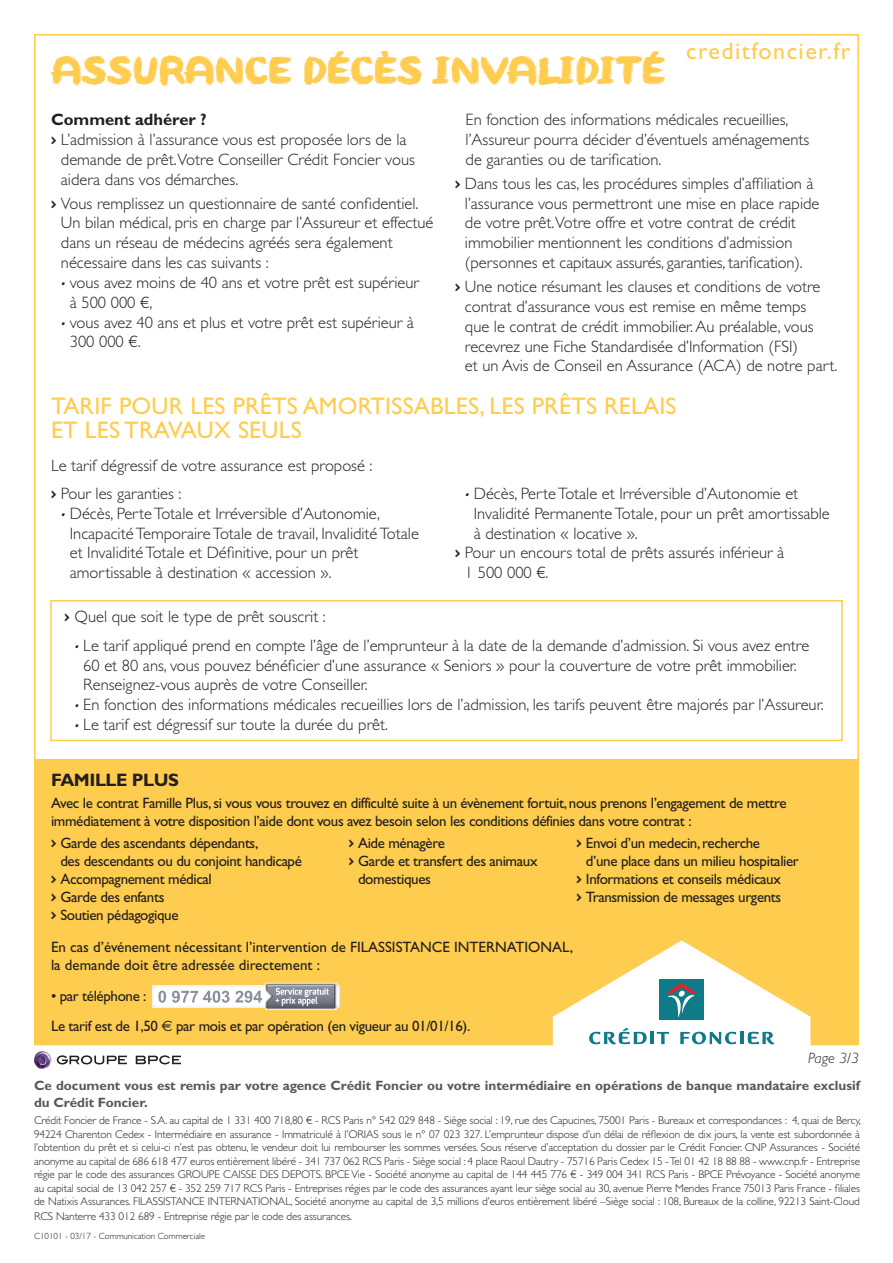
<style>
.page{position:relative;width:893px;height:1263px;background:#fff}
.page>*{position:absolute;margin:0;border:0;box-sizing:border-box;transform-origin:0 0}
.t1{font:45px "Credit Foncier Title";color:#fecc4e}
.t2{font:24px/24px "Gill Sans Std";letter-spacing:.01em;color:#fecc4e}
.t3{font:24px "Gill Sans Std";letter-spacing:.06em;color:#fecc4e}
.t4{font:700 18px "Gill Sans Std";letter-spacing:-.025em;color:#231f20}
.t5{font:300 16.5px/19.8px "Gill Sans Std";color:#231f20}
.t6{font:700 16.5px "Gill Sans Std";color:#231f20}
.t7{font:15px/18px "Gill Sans Std";letter-spacing:-.025em;color:#231f20}
.t8{font:15px/18px "Gill Sans Std";color:#231f20}
.t9{font:italic 300 15px "Gill Sans Std";color:#231f20}
.t10{font:700 13.5px/16.2px "Gill Sans Std";color:#57585a}
.t11{font:300 11.25px/13.6px "Gill Sans Std";letter-spacing:-.01em;color:#231f20;text-align:justify}
.t12{font:300 9px "Gill Sans Std";color:#231f20}
.s1{font-family:"Credit Foncier Title";font-weight:400}
.s2{font-family:"Credit Foncier Title";font-size:16.5px}
.s3{font-family:"Euro Sans"}
</style>
<div class="page">
<div style="left:34px;top:759px;width:825px;height:285px;background:#fecc4e"></div>
<div style="left:50px;top:600px;width:793px;height:141px;border:2px solid #fecc4e"></div>
<img style="left:33px;top:1051px;width:19px;height:18px">
<svg style="left:57px;top:1055px;width:70px;height:9px"></svg>
<svg style="left:136px;top:1055px;width:45px;height:9px"></svg>
<svg style="left:553px;top:940px;width:257px;height:105px"></svg>
<img style="left:152px;top:985px;width:188px;height:23px">
<svg style="left:158px;top:990px;width:8px;height:13px"></svg>
<img style="left:265px;top:983px;width:72px;height:27px">
<img style="left:334px;top:985px;width:3px;height:23px">
<svg style="left:172px;top:985px;width:162px;height:23px;background:#c3c5cb"></svg>
<h1 class="t1" style="left:51px;top:47px;width:616px">ASSURANCE DÉCÈS INVALIDITÉ</h1>
<h2 class="t3" style="left:686px;top:37px;width:166px">creditfoncier.fr</h2>
<p class="t6" style="left:51px;top:110px;width:157px">Comment adhérer ?</p>
<p class="t5" style="left:51px;top:130px;width:357px"><span class="s1">›</span> L’admission à l’assurance vous est proposée lors de la</p>
<p class="t5" style="left:61px;top:150px;width:355px">demande de prêt.Votre Conseiller Crédit Foncier vous</p>
<p class="t5" style="left:61px;top:169px;width:179px">aidera dans vos démarches.</p>
<p class="t5" style="left:61px;top:193px;width:374px;text-indent:-10px"><span class="s1">›</span> Vous remplissez un questionnaire de santé confidentiel.<br>Un bilan médical, pris en charge par l’Assureur et effectué dans un réseau de médecins agréés sera également nécessaire dans les cas suivants :</p>
<p class="t5" style="left:70px;top:273px;width:351px;text-indent:-8px"><span class="s1">•</span> vous avez moins de 40 ans et votre prêt est supérieur à 500 000 €,</p>
<p class="t5" style="left:70px;top:312px;width:346px;text-indent:-8px"><span class="s1">•</span> vous avez 40 ans et plus et votre prêt est supérieur à<br>300 000 €.</p>
<p class="t5" style="left:466px;top:110px;width:345px">En fonction des informations médicales recueillies, l’Assureur pourra décider d’éventuels aménagements de garanties ou de tarification.</p>
<p class="t5" style="left:465px;top:174px;width:356px;text-indent:-10px"><span class="s1">›</span> Dans tous les cas, les procédures simples d’affiliation à l’assurance vous permettront une mise en place rapide de votre prêt.Votre offre et votre contrat de crédit immobilier mentionnent les conditions d’admission (personnes et capitaux assurés, garanties, tarification).</p>
<p class="t5" style="left:465px;top:277px;width:374px;text-indent:-10px"><span class="s1">›</span> Une notice résumant les clauses et conditions de votre contrat d’assurance vous est remise en même temps<br>que le contrat de crédit immobilier. Au préalable, vous recevrez une Fiche Standardisée d’Information (FSI)<br>et un Avis de Conseil en Assurance (ACA) de notre part.</p>
<h2 class="t2" style="left:51px;top:394px;width:627px">TARIF POUR LES PRÊTS AMORTISSABLES, LES PRÊTS RELAIS<br>ET LES TRAVAUX SEULS</h2>
<p class="t5" style="left:51px;top:451px;width:323px;line-height:28.3px">Le tarif dégressif de votre assurance est proposé : <span class="s1">›</span> Pour les garanties :</p>
<p class="t5" style="left:70px;top:504px;width:351px;text-indent:-8px"><span class="s1">•</span> Décès, Perte Totale et Irréversible d’Autonomie, Incapacité Temporaire Totale de travail, Invalidité Totale et Invalidité Totale et Définitive, pour un prêt amortissable à destination « accession ».</p>
<p class="t5" style="left:466px;top:484px;width:334px"><span class="s1">•</span> Décès, Perte Totale et Irréversible d’Autonomie et</p>
<p class="t5" style="left:474px;top:504px;width:357px">Invalidité Permanente Totale, pour un prêt amortissable</p>
<p class="t5" style="left:474px;top:523px;width:166px">à destination « locative ».</p>
<p class="t5" style="left:455px;top:543px;width:331px"><span class="s1">›</span> Pour un encours total de prêts assurés inférieur à</p>
<p class="t5" style="left:465px;top:563px;width:85px">1 500 000 €.</p>
<p class="t5" style="left:65px;top:607px;width:263px"><span class="s1">›</span> Quel que soit le type de prêt souscrit :</p>
<p class="t5" style="left:83px;top:635px;width:727px;text-indent:-8px"><span class="s1">•</span> Le tarif appliqué prend en compte l’âge de l’emprunteur à la date de la demande d’admission. Si vous avez entre<br>60 et 80 ans, vous pouvez bénéficier d’une assurance « Seniors » pour la couverture de votre prêt immobilier.<br>Renseignez-vous auprès de votre Conseiller.</p>
<p class="t5" style="left:75px;top:695px;width:750px"><span class="s1">•</span> En fonction des informations médicales recueillies lors de l’admission, les tarifs peuvent être majorés par l’Assureur.</p>
<p class="t5" style="left:75px;top:715px;width:314px"><span class="s1">•</span> Le tarif est dégressif sur toute la durée du prêt.</p>
<p class="t4" style="left:51px;top:769px;width:129px">FAMILLE PLUS</p>
<p class="t7" style="left:51px;top:794px;width:737px">Avec le contrat Famille Plus, si vous vous trouvez en difficulté suite à un évènement fortuit, nous prenons l’engagement de mettre immédiatement à votre disposition l’aide dont vous avez besoin selon les conditions définies dans votre contrat :</p>
<p class="t7" style="left:51px;top:834px;width:209px"><span class="s2">›</span> Garde des ascendants dépendants,</p>
<p class="t7" style="left:60px;top:852px;width:243px">des descendants ou du conjoint handicapé</p>
<p class="t7" style="left:51px;top:870px;width:162px"><span class="s2">›</span> Accompagnement médical</p>
<p class="t7" style="left:51px;top:888px;width:115px"><span class="s2">›</span> Garde des enfants</p>
<p class="t7" style="left:51px;top:906px;width:129px"><span class="s2">›</span> Soutien pédagogique</p>
<p class="t7" style="left:349px;top:834px;width:98px"><span class="s2">›</span> Aide ménagère</p>
<p class="t7" style="left:349px;top:852px;width:190px"><span class="s2">›</span> Garde et transfert des animaux</p>
<p class="t7" style="left:358px;top:870px;width:74px">domestiques</p>
<p class="t7" style="left:577px;top:834px;width:185px"><span class="s2">›</span> Envoi d’un medecin, recherche</p>
<p class="t7" style="left:586px;top:852px;width:214px">d’une place dans un milieu hospitalier</p>
<p class="t7" style="left:577px;top:870px;width:206px"><span class="s2">›</span> Informations et conseils médicaux</p>
<p class="t7" style="left:577px;top:888px;width:206px"><span class="s2">›</span> Transmission de messages urgents</p>
<p class="t8" style="left:51px;top:938px;width:523px">En cas d’événement nécessitant l’intervention de FILASSISTANCE INTERNATIONAL, la demande doit être adressée directement :</p>
<p class="t7" style="left:51px;top:980px;width:421px;line-height:30.8px">• par téléphone :<br>Le tarif est de 1,50 <span class="s3">e</span> par mois et par opération (en vigueur au 01/01/16).</p>
<p class="t9" style="left:808px;top:1049px;width:52px">Page 3/3</p>
<p class="t10" style="left:34px;top:1078px;width:827px">Ce document vous est remis par votre agence Crédit Foncier ou votre intermédiaire en opérations de banque mandataire exclusif du Crédit Foncier.</p>
<p class="t11" style="left:34px;top:1114px;width:828px">Crédit Foncier de France - S.A. au capital de 1 331 400 718,80 € - RCS Paris n° 542 029 848 - Siège social : 19, rue des Capucines, 75001 Paris - Bureaux et correspondances : 4, quai de Bercy, 94224 Charenton Cedex - Intermédiaire en assurance - Immatriculé à l’ORIAS sous le n° 07 023 327. L’emprunteur dispose d’un délai de réflexion de dix jours, la vente est subordonnée à l’obtention du prêt et si celui-ci n’est pas obtenu, le vendeur doit lui rembourser les sommes versées. Sous réserve d’acceptation du dossier par le Crédit Foncier. CNP Assurances - Société anonyme au capital de 686 618 477 euros entièrement libéré - 341 737 062 RCS Paris - Siège social : 4 place Raoul Dautry - 75716 Paris Cedex 15 - Tel 01 42 18 88 88 - www.cnp.fr - Entreprise régie par le code des assurances GROUPE CAISSE DES DEPOTS. BPCE Vie - Société anonyme au capital de 144 445 776 € - 349 004 341 RCS Paris - BPCE Prévoyance - Société anonyme au capital social de 13 042 257 € - 352 259 717 RCS Paris - Entreprises régies par le code des assurances ayant leur siège social au 30, avenue Pierre Mendes France 75013 Paris France - filiales de Natixis Assurances. FILASSISTANCE INTERNATIONAL, Société anonyme au capital de 3,5 millions d’euros entièrement libéré –Siège social : 108, Bureaux de la colline, 92213 Saint-Cloud RCS Nanterre 433 012 689 - Entreprise régie par le code des assurances.</p>
<p class="t12" style="left:34px;top:1231px;width:173px">C10101 - 03/17 - Communication Commerciale</p>
</div>
